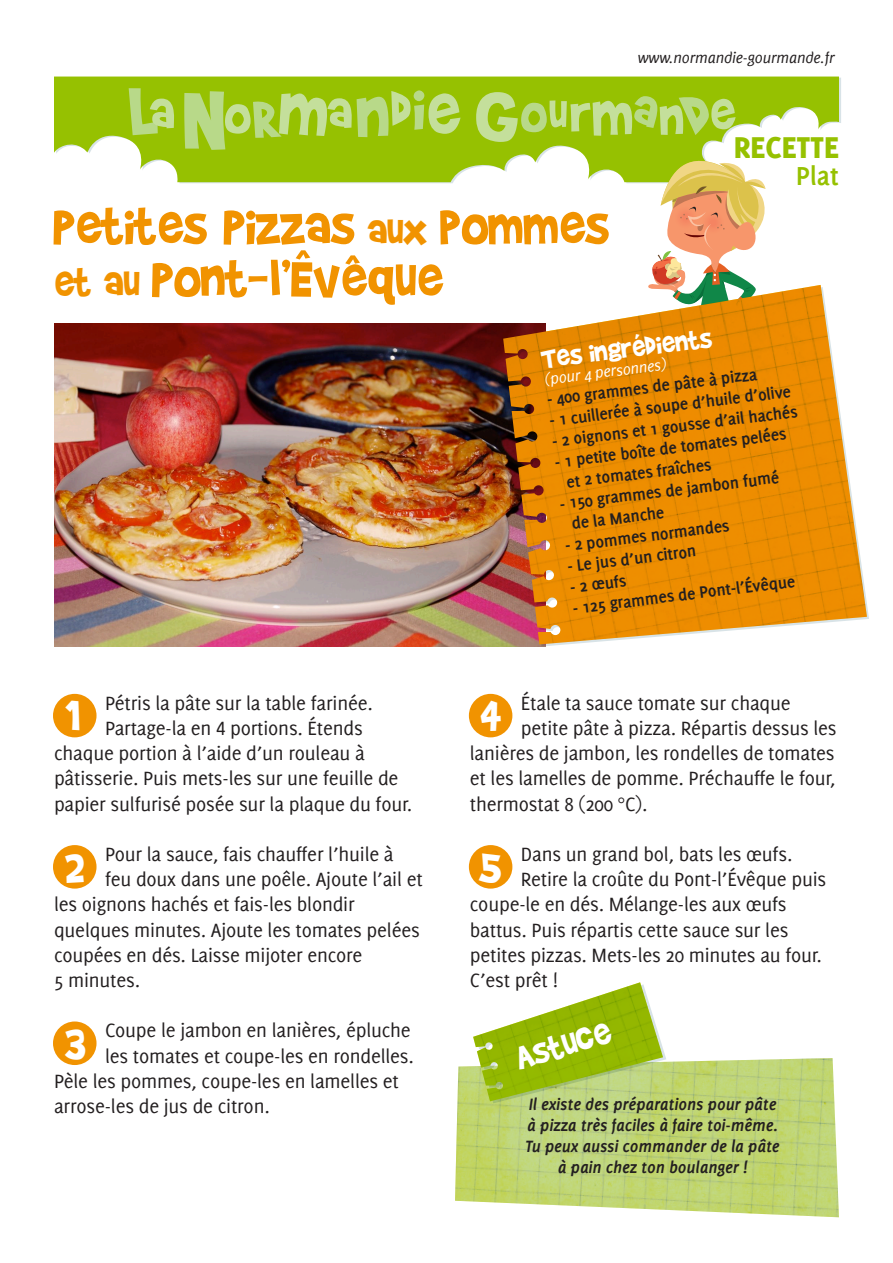
<style>
.page{position:relative;width:893px;height:1263px;background:#fff}
.page>*{position:absolute;margin:0;border:0;box-sizing:border-box;transform-origin:0 0}
.Titre_recette{font:58.5px/52.5px "Brady Bunch Remastered";color:#f19300}
.t1{font:48.6px "Brady Bunch Remastered";color:#fff}
.t2{font:39px "Brady Bunch Remastered";color:#fff}
.t3{font:800 33px "Delicious";color:#96c101}
.TES_INGREDIENTS{font:30px "Brady Bunch Remastered";color:#fff}
.t4{font:700 28.5px "Delicious";color:#96c101}
.texte_courant_recett{font:21px "Delicious";letter-spacing:-.01em;color:#231f20}
.liste_ingrédients{font:700 18px/21px "Delicious";color:#231f20}
.astuce{font:italic 700 18px/21px "Delicious";letter-spacing:-.01em;color:#231f20;text-align:center}
.t5{font:italic 16.5px "Delicious";letter-spacing:-.01em;color:#231f20}
.pour_6_personnes{font:italic 16.5px "Delicious";color:#fff}
.s1{font-size:45px}
.s2{font-family:"Delicious Small Caps"}
</style>
<div class="page">
<svg style="left:54px;top:77px;width:785px;height:105px;fill:#96c101"></svg>
<svg style="left:129px;top:88px;width:45px;height:47px;background:#aacf4d"></svg>
<svg style="left:184px;top:90px;width:277px;height:60px;background:#a7cc3f"></svg>
<img style="left:54px;top:323px;width:451px;height:323px">
<div style="left:53px;top:694px;width:44px;height:43px;background:#f19300;border-radius:50%"></div>
<div style="left:53px;top:845px;width:44px;height:43px;background:#f19300;border-radius:50%"></div>
<div style="left:53px;top:1021px;width:44px;height:44px;background:#f19300;border-radius:50%"></div>
<div style="left:469px;top:694px;width:43px;height:43px;background:#f19300;border-radius:50%"></div>
<div style="left:469px;top:845px;width:43px;height:43px;background:#f19300;border-radius:50%"></div>
<img style="left:455px;top:1058px;width:384px;height:159px">
<svg style="left:473px;top:1049px;width:193px;height:54px"></svg>
<img style="left:473px;top:982px;width:190px;height:119px">
<svg style="left:476px;top:92px;width:308px;height:330px"></svg>
<img style="left:503px;top:285px;width:364px;height:359px">
<p class="t5" style="left:638px;top:49px;width:198px">www.normandie-gourmande.fr</p>
<p class="Titre_recette" style="left:54px;top:200px;width:557px">Petites Pizzas <span class="s1">aux</span> pommes <span class="s1">et au</span> Pont-l’Êvêque</p>
<p class="t3" style="left:734px;top:128px;width:107px">RECETTE</p>
<p class="t4" style="left:796px;top:159px;width:44px">Plat</p>
<p class="TES_INGREDIENTS" style="left:540px;top:344px;width:173px;rotate:-7deg">Tes ingrédients</p>
<p class="pour_6_personnes" style="left:543px;top:370px;width:124px;rotate:-7deg">(pour 4 personnes)</p>
<p class="liste_ingrédients" style="left:546px;top:389px;width:213px;rotate:-7deg">- 400 grammes de pâte à pizza</p>
<p class="liste_ingrédients" style="left:548px;top:410px;width:245px;rotate:-7deg">- 1 cuillerée à soupe d’huile d’olive</p>
<p class="liste_ingrédients" style="left:551px;top:431px;width:249px;rotate:-7deg">- 2 oignons et 1 gousse d’ail hachés</p>
<p class="liste_ingrédients" style="left:563px;top:450px;width:226px;text-indent:-9px;rotate:-7deg">- 1 petite boîte de tomates pelées et 2 tomates fraîches</p>
<p class="liste_ingrédients" style="left:568px;top:492px;width:213px;text-indent:-9px;rotate:-7deg">- 150 grammes de jambon fumé de la Manche</p>
<p class="liste_ingrédients" style="left:564px;top:535px;width:167px;rotate:-7deg">- 2 pommes normandes</p>
<p class="liste_ingrédients" style="left:566px;top:556px;width:131px;rotate:-7deg">- Le jus d’un citron</p>
<p class="liste_ingrédients" style="left:569px;top:576px;width:58px;rotate:-7deg">- 2 œufs</p>
<p class="liste_ingrédients" style="left:571px;top:597px;width:226px;rotate:-7deg">- 125 grammes de Pont-l’Évêque</p>
<p class="texte_courant_recett" style="left:105px;top:691px;width:269px">Pétris la pâte sur la table farinée.</p>
<p class="texte_courant_recett" style="left:105px;top:716px;width:259px">Partage-la en <span class="s2">4</span> portions. Étends</p>
<p class="texte_courant_recett" style="left:54px;top:741px;width:312px">chaque portion à l’aide d’un rouleau à</p>
<p class="texte_courant_recett" style="left:54px;top:767px;width:346px">pâtisserie. Puis mets-les sur une feuille de</p>
<p class="texte_courant_recett" style="left:54px;top:792px;width:360px">papier sulfurisé posée sur la plaque du four.</p>
<p class="texte_courant_recett" style="left:105px;top:842px;width:290px">Pour la sauce, fais chauffer l’huile à</p>
<p class="texte_courant_recett" style="left:105px;top:867px;width:319px">feu doux dans une poêle. Ajoute l’ail et</p>
<p class="texte_courant_recett" style="left:54px;top:893px;width:302px">les oignons hachés et fais-les blondir</p>
<p class="texte_courant_recett" style="left:54px;top:918px;width:367px">quelques minutes. Ajoute les tomates pelées</p>
<p class="texte_courant_recett" style="left:54px;top:943px;width:310px">coupées en dés. Laisse mijoter encore</p>
<p class="texte_courant_recett" style="left:54px;top:968px;width:88px">5 minutes.</p>
<p class="texte_courant_recett" style="left:105px;top:1019px;width:307px">Coupe le jambon en lanières, épluche</p>
<p class="texte_courant_recett" style="left:105px;top:1044px;width:310px">les tomates et coupe-les en rondelles.</p>
<p class="texte_courant_recett" style="left:54px;top:1069px;width:346px">Pèle les pommes, coupe-les en lamelles et</p>
<p class="texte_courant_recett" style="left:54px;top:1094px;width:217px">arrose-les de jus de citron.</p>
<p class="t1" style="left:66px;top:691px;width:16px">1</p>
<p class="t1" style="left:65px;top:843px;width:21px">2</p>
<p class="t1" style="left:65px;top:1019px;width:22px">3</p>
<p class="texte_courant_recett" style="left:521px;top:691px;width:271px">Étale ta sauce tomate sur chaque</p>
<p class="texte_courant_recett" style="left:521px;top:716px;width:317px">petite pâte à pizza. Répartis dessus les</p>
<p class="texte_courant_recett" style="left:470px;top:741px;width:366px">lanières de jambon, les rondelles de tomates</p>
<p class="texte_courant_recett" style="left:470px;top:767px;width:367px">et les lamelles de pomme. Préchauffe le four,</p>
<p class="texte_courant_recett" style="left:470px;top:792px;width:179px">thermostat 8 (200 °C).</p>
<p class="texte_courant_recett" style="left:521px;top:842px;width:273px">Dans un grand bol, bats les œufs.</p>
<p class="texte_courant_recett" style="left:521px;top:867px;width:307px">Retire la croûte du Pont-l’Évêque puis</p>
<p class="texte_courant_recett" style="left:470px;top:893px;width:318px">coupe-le en dés. Mélange-les aux œufs</p>
<p class="texte_courant_recett" style="left:470px;top:918px;width:320px">battus. Puis répartis cette sauce sur les</p>
<p class="texte_courant_recett" style="left:470px;top:943px;width:354px">petites pizzas. Mets-les 20 minutes au four.</p>
<p class="texte_courant_recett" style="left:470px;top:968px;width:90px">C’est prêt !</p>
<p class="t1" style="left:481px;top:691px;width:21px">4</p>
<p class="t1" style="left:480px;top:843px;width:23px">5</p>
<p class="t2" style="left:511px;top:1040px;width:99px;rotate:-17deg">Astuce</p>
<p class="astuce" style="left:526px;top:1094px;width:256px">Il existe des préparations pour pâte à pizza très faciles à faire toi-même.<br>Tu peux aussi commander de la pâte à pain chez ton boulanger !</p>
</div>
